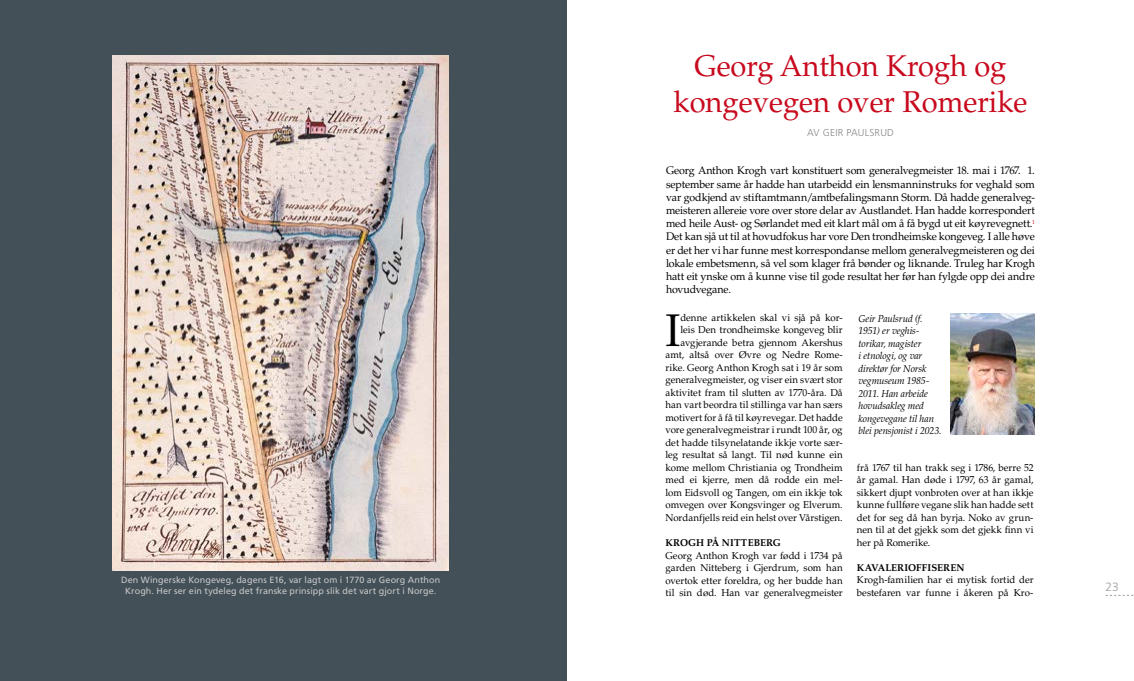
<style>
.page{position:relative;width:1134px;height:681px;background:#fff}
.page>*{position:absolute;margin:0;border:0;box-sizing:border-box;transform-origin:0 0}
.t1{font:45.7px "Palatino LT Std";color:#000}
.t2{font:30px/36px "Palatino LT Std";color:#c8091e;text-align:center}
.t3{font:300 12px "Frutiger LT Std";color:#9c9e9f}
.t4{font:11px/13.2px "Palatino LT Std";letter-spacing:-.02em;color:#000;text-align:justify}
.t5{font:10px/12.5px "Palatino LT Std";color:#000;text-align:justify}
.t6{font:italic 10px/12.5px "Palatino LT Std";letter-spacing:-.01em;color:#000}
.t7{font:700 10px "Palatino LT Std";letter-spacing:.01em;color:#000}
.t8{font:300 10px "Frutiger LT Std";letter-spacing:.02em;color:#87888a}
.t9{font:9px/11px "Frutiger LT Std";letter-spacing:.01em;color:#c6c7c8;text-align:center}
</style>
<div class="page">
<div style="left:0;top:0;width:567px;height:680px;background:#435058"></div>
<img style="left:112px;top:55px;width:337px;height:515px">
<img style="left:951px;top:313px;width:84px;height:121px">
<p class="t9" style="left:121px;top:574px;width:321px">Den Wingerske Kongeveg, dagens E16, var lagt om i 1770 av Georg Anthon<br>Krogh. Her ser ein tydeleg det franske prinsipp slik det vart gjort i Norge.</p>
<h2 class="t2" style="left:673px;top:49px;width:355px">Georg Anthon Krogh og kongevegen over Romerike</h2>
<p class="t8" style="left:807px;top:127px;width:88px">AV GEIR PAULSRUD</p>
<p class="t4" style="left:666px;top:164px;width:370px">Georg Anthon Krogh vart konstituert som generalvegmeister 18. mai i 1767. 1. september same år hadde han utarbeidd ein lensmanninstruks for veghald som var godkjend av stiftamtmann/amtbefalingsmann Storm. Då hadde generalveg&shy;meisteren allereie vore over store delar av Austlandet. Han hadde korrespondert med heile Aust- og Sørlandet med eit klart mål om å få bygd ut eit køyrevegnett.<sup>1<br></sup>Det kan sjå ut til at hovudfokus har vore Den trondheimske kongeveg. I alle høve er det her vi har funne mest korrespondanse mellom generalvegmeisteren og dei lokale embetsmenn, så vel som klager frå bønder og liknande. Truleg har Krogh hatt eit ynske om å kunne vise til gode resultat her før han fylgde opp dei andre hovudvegane.</p>
<p class="t6" style="left:858px;top:312px;width:84px">Geir Paulsrud (f.<br>1951) er veghis&shy;torikar, magister<br>i etnologi, og var direktør for Norsk vegmuseum 1985-<br>2011. Han arbeide hovudsakleg med kongevegane til han blei pensjonist i 2023.</p>
<p class="t5" style="left:665px;top:311px;width:179px;text-align:right">denne artikkelen skal vi sjå på kor&shy;leis Den trondheimske kongeveg blir avgjerande betra gjennom Akershus amt, altså over Øvre og Nedre Rome&shy;rike. Georg Anthon Krogh sat i 19 år som generalvegmeister, og viser ein svært stor aktivitet fram til slutten av 1770-åra. Då han vart beordra til stillinga var han særs motivert for å få til køyrevegar. Det hadde vore generalvegmeistrar i rundt 100 år, og det hadde tilsynelatande ikkje vorte sær&shy;leg resultat så langt. Til nød kunne ein kome mellom Christiania og Trondheim med ei kjerre, men då rodde ein mel&shy;lom Eidsvoll og Tangen, om ein ikkje tok omvegen over Kongsvinger og Elverum.<br>Nordanfjells reid ein helst over Vårstigen.</p>
<p class="t7" style="left:665px;top:536px;width:117px">KROGH PÅ NITTEBERG</p>
<p class="t5" style="left:665px;top:549px;width:179px">Georg Anthon Krogh var fødd i 1734 på garden Nitteberg i Gjerdrum, som han overtok etter foreldra, og her budde han til sin død. Han var generalvegmeister</p>
<h1 class="t1" style="left:665px;top:303px;width:16px">I</h1>
<p class="t5" style="left:857px;top:461px;width:178px">frå 1767 til han trakk seg i 1786, berre 52 år gamal. Han døde i 1797, 63 år gamal, sikkert djupt vonbroten over at han ikkje kunne fullføre vegane slik han hadde sett det for seg då han byrja. Noko av grun&shy;nen til at det gjekk som det gjekk finn vi her på Romerike.</p>
<p class="t7" style="left:857px;top:561px;width:109px">KAVALERIOFFISEREN</p>
<p class="t5" style="left:857px;top:573px;width:178px">Krogh-familien har ei mytisk fortid der bestefaren var funne i åkeren på Kro-</p>
<p class="t3" style="left:1106px;top:579px;width:15px">23</p>
</div>
